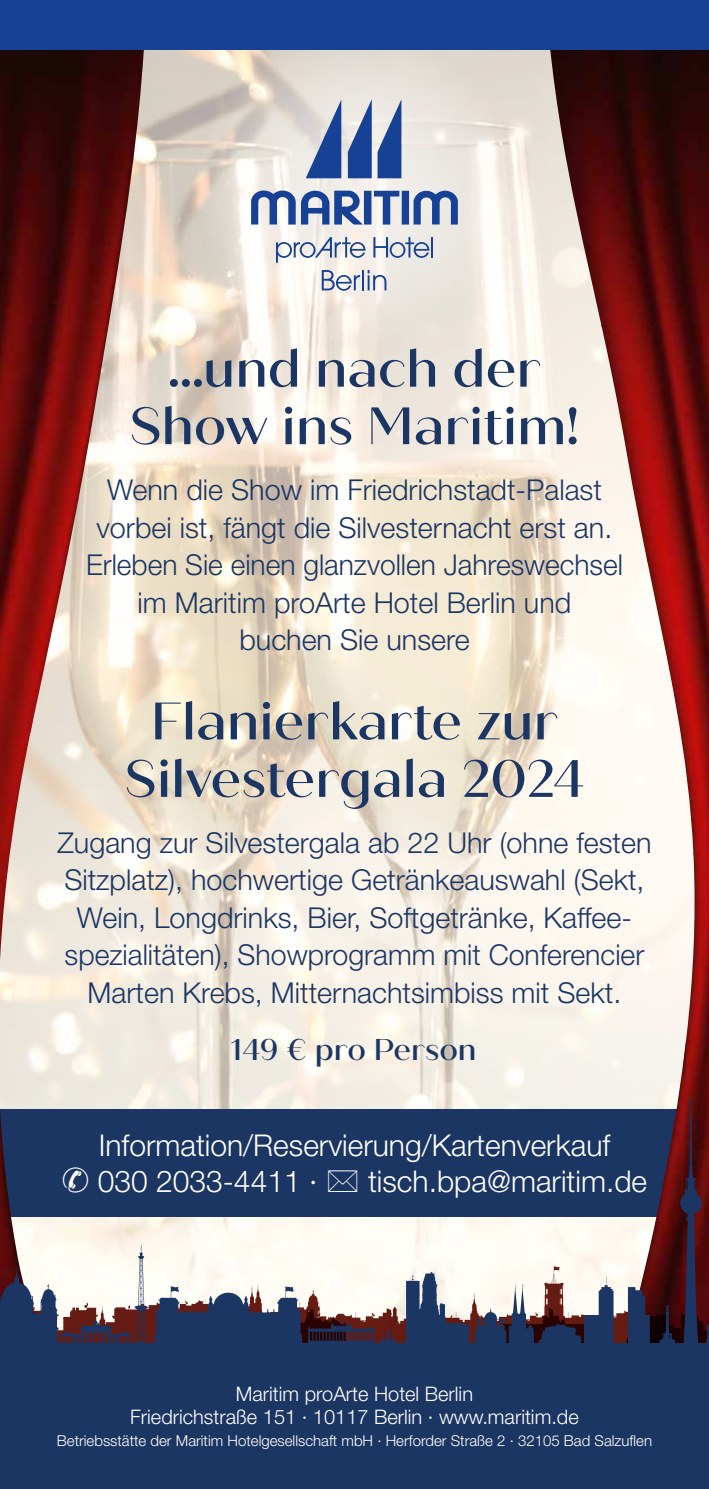
<style>
.page{position:relative;width:709px;height:1489px;background:#fff}
.page>*{position:absolute;margin:0;border:0;box-sizing:border-box;transform-origin:0 0}
.t1{font:500 52.5px/57.5px "Quiche Sans";color:#1c3663;text-align:center}
.t2{font:300 30px/36px "Helvetica Neue LT Pro";color:#fff}
.t3{font:500 30px "Quiche Sans";color:#1c3663}
.t4{font:300 28.75px/37.5px "Helvetica Neue LT Pro";color:#1c3663;text-align:center}
.t5{font:300 20px/22.5px "Helvetica Neue LT Pro";color:#fff;text-align:center}
.t6{font:300 15px "Helvetica Neue LT Pro";color:#fff}
</style>
<div class="page">
<img style="left:113px;top:50px;width:563px;height:1233px">
<div style="left:0;top:1109px;width:709px;height:107px;background:#1c3663"></div>
<img style="left:549px;top:50px;width:160px;height:279px">
<img style="left:601px;top:324px;width:108px;height:238px">
<img style="left:647px;top:559px;width:62px;height:295px">
<img style="left:676px;top:852px;width:33px;height:243px">
<img style="left:623px;top:1039px;width:63px;height:244px">
<svg style="left:35px;top:501px;width:78px;height:742px"></svg>
<img style="left:0;top:50px;width:144px;height:451px">
<img style="left:0;top:498px;width:35px;height:745px">
<img style="left:29px;top:498px;width:50px;height:234px">
<svg style="left:195px;top:27px;width:319px;height:319px;background:#eae4dd"></svg>
<div style="left:0;top:1350px;width:709px;height:138px;background:#1c3663"></div>
<svg style="left:306px;top:100px;width:35px;height:78px;background:#7d90b7"></svg>
<svg style="left:348px;top:99px;width:53px;height:79px;background:#6f86b5"></svg>
<svg style="left:251px;top:190px;width:207px;height:34px;background:#7f94bd"></svg>
<svg style="left:276px;top:237px;width:89px;height:26px"></svg>
<svg style="left:373px;top:237px;width:56px;height:21px"></svg>
<hr style="left:431px;top:237px;width:2px;height:20px;background:#164194">
<svg style="left:322px;top:270px;width:38px;height:21px"></svg>
<hr style="left:362px;top:270px;width:2px;height:20px;background:#164194">
<svg style="left:367px;top:270px;width:19px;height:20px"></svg>
<div style="left:0;top:0;width:709px;height:50px;background:#164194"></div>
<svg style="left:399px;top:1283px;width:260px;height:60px"></svg>
<div style="left:0;top:1343px;width:709px;height:8px;background:#1c3663"></div>
<svg style="left:628px;top:1286px;width:22px;height:57px"></svg>
<svg style="left:475px;top:1266px;width:138px;height:77px"></svg>
<svg style="left:406px;top:1271px;width:63px;height:72px"></svg>
<svg style="left:0;top:1243px;width:399px;height:100px"></svg>
<svg style="left:659px;top:1095px;width:50px;height:248px;background:#491923"></svg>
<svg style="left:63px;top:1166px;width:25px;height:26px"></svg>
<h1 class="t1" style="left:129px;top:340px;width:451px">…und nach der<br>Show ins Maritim!</h1>
<p class="t4" style="left:86px;top:470px;width:538px">Wenn die Show im Friedrichstadt-Palast vorbei ist, fängt die Silvesternacht erst an.<br>Erleben Sie einen glanzvollen Jahreswechsel im Maritim proArte Hotel Berlin und<br>buchen Sie unsere</p>
<h1 class="t1" style="left:124px;top:693px;width:461px">Flanierkarte zur<br>Silvestergala 2024</h1>
<p class="t4" style="left:57px;top:823px;width:595px">Zugang zur Silvestergala ab 22 Uhr (ohne festen Sitzplatz), hochwertige Getränkeauswahl (Sekt, Wein, Longdrinks, Bier, Softgetränke, Kaffee&shy;spezialitäten), Showprogramm mit Conferencier Marten Krebs, Mitternachtsimbiss mit Sekt.</p>
<p class="t3" style="left:230px;top:1031px;width:247px">149 € pro Person</p>
<p class="t2" style="left:98px;top:1126px;width:514px">Information/Reservierung/Kartenverkauf<br>030 2033-4411 ·</p>
<p class="t2" style="left:368px;top:1162px;width:281px">tisch.bpa@maritim.de</p>
<p class="t5" style="left:130px;top:1382px;width:450px">Maritim proArte Hotel Berlin<br>Friedrichstraße 151 · 10117 Berlin · www.maritim.de</p>
<p class="t6" style="left:57px;top:1431px;width:596px">Betriebsstätte der Maritim Hotelgesellschaft mbH · Herforder Straße 2 · 32105 Bad Salzuflen</p>
</div>
